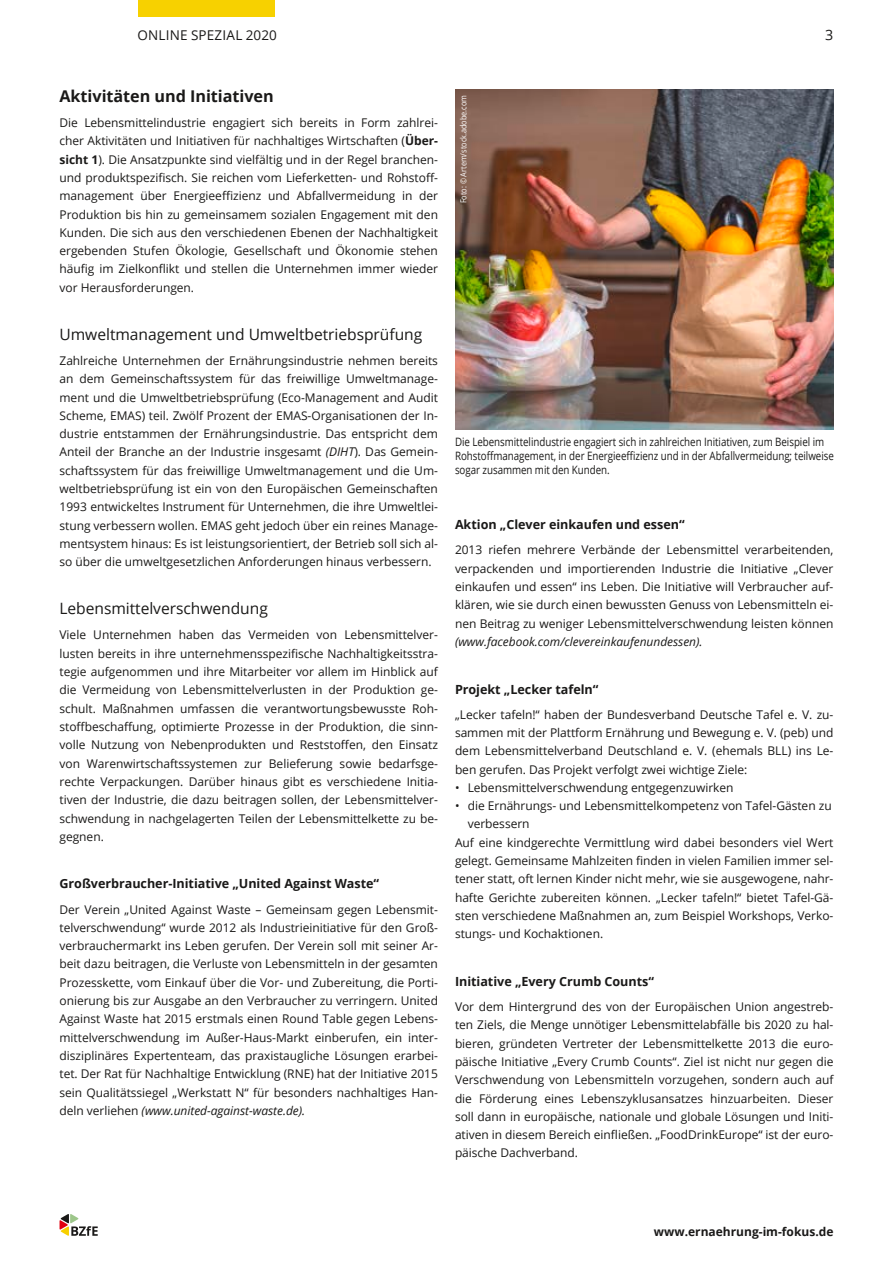
<style>
.page{position:relative;width:893px;height:1263px;background:#fff}
.page>*{position:absolute;margin:0;border:0;box-sizing:border-box;transform-origin:0 0}
.t1{font:700 16.2px "Open Sans";letter-spacing:-.005em;color:#1a1918}
.t2{font:15.6px "Open Sans";letter-spacing:-.005em;color:#1a1918}
.t3{font:14.25px "Open Sans";color:#1a1918}
.t4{font:13.5px "Open Sans";letter-spacing:.01em;color:#1a1918}
.t5{font:700 12.6px "Open Sans";letter-spacing:-.005em;color:#1a1918}
.t6{font:12px/18.3px "Open Sans";letter-spacing:-.005em;color:#1a1918;text-align:justify}
.t7{font:italic 12px "Open Sans";letter-spacing:-.005em;color:#1a1918}
.t8{font:700 12px "Open Sans";color:#1a1918}
.t9{font:11.55px/13.8px "Open Sans";letter-spacing:-.005em;color:#1a1918;scale:.84 1}
.t10{font:8.4px "Open Sans";color:#fff;scale:.87 1}
.s1{font-weight:700}
.s2{font-style:italic}
</style>
<div class="page">
<img style="left:455px;top:90px;width:378px;height:340px">
<svg style="left:60px;top:1214px;width:38px;height:22px"></svg>
<div style="left:139px;top:0;width:136px;height:17px;background:#f7d100"></div>
<p class="t4" style="left:138px;top:25px;width:141px">ONLINE SPEZIAL 2020</p>
<p class="t3" style="left:825px;top:25px;width:10px">3</p>
<h1 class="t1" style="left:60px;top:85px;width:216px">Aktivitäten und Initiativen</h1>
<p class="t6" style="left:60px;top:113px;width:380px">Die Lebensmittelindustrie engagiert sich bereits in Form zahlrei&shy;cher Aktivitäten und Initiativen für nachhaltiges Wirtschaften (<span class="s1">Über&shy;sicht 1</span>). Die Ansatzpunkte sind vielfältig und in der Regel branchen&shy;und produktspezifisch. Sie reichen vom Lieferketten- und Rohstoff&shy;management über Energieeffizienz und Abfallvermeidung in der Produktion bis hin zu gemeinsamem sozialen Engagement mit den Kunden. Die sich aus den verschiedenen Ebenen der Nachhaltigkeit ergebenden Stufen Ökologie, Gesellschaft und Ökonomie stehen häufig im Zielkonflikt und stellen die Unternehmen immer wieder vor Herausforderungen.</p>
<h2 class="t2" style="left:60px;top:323px;width:364px">Umweltmanagement und Umweltbetriebsprüfung</h2>
<p class="t6" style="left:60px;top:351px;width:380px">Zahlreiche Unternehmen der Ernährungsindustrie nehmen bereits an dem Gemeinschaftssystem für das freiwillige Umweltmanage&shy;ment und die Umweltbetriebsprüfung (Eco-Management and Audit Scheme, EMAS) teil. Zwölf Prozent der EMAS-Organisationen der In&shy;dustrie entstammen der Ernährungsindustrie. Das entspricht dem Anteil der Branche an der Industrie insgesamt <span class="s2">(DIHT</span>). Das Gemein&shy;schaftssystem für das freiwillige Umweltmanagement und die Um&shy;weltbetriebsprüfung ist ein von den Europäischen Gemeinschaften 1993 entwickeltes Instrument für Unternehmen, die ihre Umweltlei&shy;stung verbessern wollen. EMAS geht jedoch über ein reines Manage&shy;mentsystem hinaus: Es ist leistungsorientiert, der Betrieb soll sich al&shy;so über die umweltgesetzlichen Anforderungen hinaus verbessern.</p>
<h2 class="t2" style="left:60px;top:598px;width:210px">Lebensmittelverschwendung</h2>
<p class="t6" style="left:60px;top:626px;width:380px">Viele Unternehmen haben das Vermeiden von Lebensmittelver&shy;lusten bereits in ihre unternehmensspezifische Nachhaltigkeitsstra&shy;tegie aufgenommen und ihre Mitarbeiter vor allem im Hinblick auf die Vermeidung von Lebensmittelverlusten in der Produktion ge&shy;schult. Maßnahmen umfassen die verantwortungsbewusste Roh&shy;stoffbeschaffung, optimierte Prozesse in der Produktion, die sinn&shy;volle Nutzung von Nebenprodukten und Reststoffen, den Einsatz von Warenwirtschaftssystemen zur Belieferung sowie bedarfsge&shy;rechte Verpackungen. Darüber hinaus gibt es verschiedene Initia&shy;tiven der Industrie, die dazu beitragen sollen, der Lebensmittelver&shy;schwendung in nachgelagerten Teilen der Lebensmittelkette zu be&shy;gegnen.</p>
<p class="t5" style="left:60px;top:875px;width:321px">Großverbraucher-Initiative „United Against Waste“</p>
<p class="t6" style="left:60px;top:900px;width:380px">Der Verein „United Against Waste – Gemeinsam gegen Lebensmit&shy;telverschwendung“ wurde 2012 als Industrieinitiative für den Groß&shy;verbrauchermarkt ins Leben gerufen. Der Verein soll mit seiner Ar&shy;beit dazu beitragen, die Verluste von Lebensmitteln in der gesamten Prozesskette, vom Einkauf über die Vor- und Zubereitung, die Porti&shy;onierung bis zur Ausgabe an den Verbraucher zu verringern. United Against Waste hat 2015 erstmals einen Round Table gegen Lebens&shy;mittelverschwendung im Außer-Haus-Markt einberufen, ein inter&shy;disziplinäres Expertenteam, das praxistaugliche Lösungen erarbei&shy;tet. Der Rat für Nachhaltige Entwicklung (RNE) hat der Initiative 2015 sein Qualitätssiegel „Werkstatt N“ für besonders nachhaltiges Han&shy;deln verliehen <span class="s2">(www.united-against-waste.de).</span></p>
<p class="t10" style="left:458px;top:203px;width:126px;rotate:-90deg">Foto: © Artem/stock.adobe.com</p>
<p class="t9" style="left:455px;top:435px;width:453px">Die Lebensmittelindustrie engagiert sich in zahlreichen Initiativen, zum Beispiel im<br>Rohstoffmanagement, in der Energieeffizienz und in der Abfallvermeidung; teilweise sogar zusammen mit den Kunden.</p>
<p class="t5" style="left:455px;top:516px;width:231px">Aktion „Clever einkaufen und essen“</p>
<p class="t6" style="left:455px;top:540px;width:380px">2013 riefen mehrere Verbände der Lebensmittel verarbeitenden, verpackenden und importierenden Industrie die Initiative „Clever einkaufen und essen“ ins Leben. Die Initiative will Verbraucher auf&shy;klären, wie sie durch einen bewussten Genuss von Lebensmitteln ei&shy;nen Beitrag zu weniger Lebensmittelverschwendung leisten können</p>
<p class="t7" style="left:455px;top:633px;width:249px">(www.facebook.com/clevereinkaufenundessen).</p>
<p class="t5" style="left:455px;top:680px;width:145px">Projekt „Lecker tafeln“</p>
<p class="t6" style="left:455px;top:705px;width:380px">„Lecker tafeln!“ haben der Bundesverband Deutsche Tafel e. V. zu&shy;sammen mit der Plattform Ernährung und Bewegung e. V. (peb) und dem Lebensmittelverband Deutschland e. V. (ehemals BLL) ins Le&shy;ben gerufen. Das Projekt verfolgt zwei wichtige Ziele:</p>
<p class="t6" style="left:455px;top:778px;width:280px">• Lebensmittelverschwendung entgegenzuwirken</p>
<p class="t6" style="left:455px;top:796px;width:378px">• die Ernährungs- und Lebensmittelkompetenz von Tafel-Gästen zu</p>
<p class="t6" style="left:468px;top:815px;width:63px">verbessern</p>
<p class="t6" style="left:455px;top:833px;width:380px">Auf eine kindgerechte Vermittlung wird dabei besonders viel Wert</p>
<p class="t6" style="left:455px;top:851px;width:380px">gelegt. Gemeinsame Mahlzeiten finden in vielen Familien immer sel-</p>
<p class="t6" style="left:455px;top:869px;width:380px">tener statt, oft lernen Kinder nicht mehr, wie sie ausgewogene, nahr-</p>
<p class="t6" style="left:455px;top:888px;width:380px">hafte Gerichte zubereiten können. „Lecker tafeln!“ bietet Tafel-Gä-</p>
<p class="t6" style="left:455px;top:906px;width:380px">sten verschiedene Maßnahmen an, zum Beispiel Workshops, Verko-</p>
<p class="t6" style="left:455px;top:924px;width:150px">stungs- und Kochaktionen.</p>
<p class="t5" style="left:455px;top:972px;width:201px">Initiative „Every Crumb Counts“</p>
<p class="t6" style="left:455px;top:997px;width:380px">Vor dem Hintergrund des von der Europäischen Union angestreb&shy;ten Ziels, die Menge unnötiger Lebensmittelabfälle bis 2020 zu hal&shy;bieren, gründeten Vertreter der Lebensmittelkette 2013 die euro&shy;päische Initiative „Every Crumb Counts“. Ziel ist nicht nur gegen die Verschwendung von Lebensmitteln vorzugehen, sondern auch auf die Förderung eines Lebenszyklusansatzes hinzuarbeiten. Dieser soll dann in europäische, nationale und globale Lösungen und Initi&shy;ativen in diesem Bereich einfließen. „FoodDrinkEurope“ ist der euro&shy;päische Dachverband.</p>
<p class="t8" style="left:654px;top:1223px;width:181px">www.ernaehrung-im-fokus.de</p>
</div>
